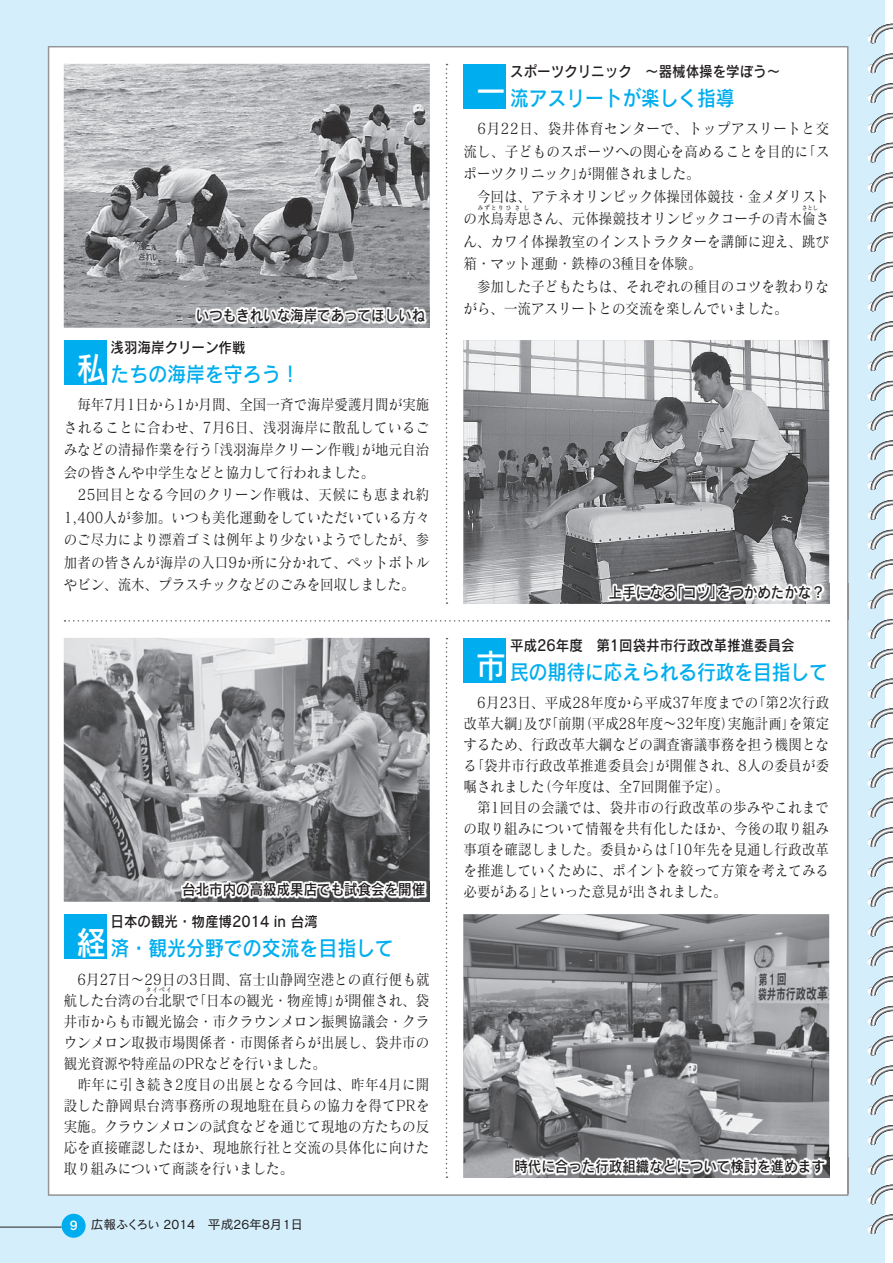
<style>
.page{position:relative;width:893px;height:1263px;background:#fff}
.page>*{position:absolute;margin:0;border:0;box-sizing:border-box;transform-origin:0 0}
.t1{font:33px "Rodin Pro DB";color:#fff;scale:.9 1}
.t2{font:21px "Rodin Pro DB";color:#00aeef;scale:.89 1}
.t3{font:21px "Rodin Pro DB";color:#00aeef;scale:.9 1}
.t4{font:15px/22.5px "Matisse Pro M";letter-spacing:.005em;color:#231f20;scale:.9 1}
.t5{font:15px "Rodin Pro DB";color:#231f20;scale:.9 1}
.t6{font:15px/22.5px "Matisse Pro M";letter-spacing:.025em;color:#231f20;text-align:center;scale:.9 1}
.t7{font:15px/22.5px "Matisse Pro M";letter-spacing:.045em;color:#231f20;text-align:right;scale:.9 1}
.t8{font:12.75px "Cezanne Pro M";color:#231f20}
.t9{font:12.75px "Cezanne Pro DB";color:#fff}
.t10{font:6px "Matisse Pro M";letter-spacing:.25em;color:#231f20;scale:.9 1}
</style>
<div class="page">
<div style="left:0;top:0;width:884px;height:1263px;background:#d4effb"></div>
<div style="left:48px;top:46px;width:800px;height:1150px;background:#fff"></div>
<svg style="left:868px;top:22px;width:25px;height:22px"></svg>
<svg style="left:868px;top:52px;width:25px;height:21px"></svg>
<svg style="left:868px;top:82px;width:25px;height:21px"></svg>
<svg style="left:868px;top:112px;width:25px;height:21px"></svg>
<svg style="left:868px;top:142px;width:25px;height:21px"></svg>
<svg style="left:868px;top:171px;width:25px;height:21px"></svg>
<svg style="left:868px;top:201px;width:25px;height:21px"></svg>
<svg style="left:868px;top:231px;width:25px;height:21px"></svg>
<svg style="left:868px;top:261px;width:25px;height:21px"></svg>
<svg style="left:868px;top:290px;width:25px;height:22px"></svg>
<svg style="left:868px;top:320px;width:25px;height:21px"></svg>
<svg style="left:868px;top:350px;width:25px;height:21px"></svg>
<svg style="left:868px;top:380px;width:25px;height:21px"></svg>
<svg style="left:868px;top:409px;width:25px;height:22px"></svg>
<svg style="left:868px;top:439px;width:25px;height:21px"></svg>
<svg style="left:868px;top:469px;width:25px;height:21px"></svg>
<svg style="left:868px;top:499px;width:25px;height:21px"></svg>
<svg style="left:868px;top:528px;width:25px;height:22px"></svg>
<svg style="left:868px;top:558px;width:25px;height:21px"></svg>
<svg style="left:868px;top:648px;width:25px;height:21px"></svg>
<svg style="left:868px;top:677px;width:25px;height:21px"></svg>
<svg style="left:868px;top:707px;width:25px;height:21px"></svg>
<svg style="left:868px;top:737px;width:25px;height:21px"></svg>
<svg style="left:868px;top:767px;width:25px;height:21px"></svg>
<svg style="left:868px;top:796px;width:25px;height:22px"></svg>
<svg style="left:868px;top:826px;width:25px;height:21px"></svg>
<svg style="left:868px;top:856px;width:25px;height:21px"></svg>
<svg style="left:868px;top:886px;width:25px;height:21px"></svg>
<svg style="left:868px;top:915px;width:25px;height:22px"></svg>
<svg style="left:868px;top:945px;width:25px;height:21px"></svg>
<svg style="left:868px;top:975px;width:25px;height:21px"></svg>
<svg style="left:868px;top:1005px;width:25px;height:21px"></svg>
<svg style="left:868px;top:1034px;width:25px;height:22px"></svg>
<svg style="left:868px;top:1064px;width:25px;height:21px"></svg>
<svg style="left:868px;top:1094px;width:25px;height:21px"></svg>
<svg style="left:868px;top:1124px;width:25px;height:21px"></svg>
<svg style="left:868px;top:1154px;width:25px;height:21px"></svg>
<svg style="left:868px;top:1183px;width:25px;height:21px"></svg>
<svg style="left:868px;top:1213px;width:25px;height:21px"></svg>
<div style="left:62px;top:1214px;width:24px;height:24px;background:#00aeef;border-radius:50%"></div>
<hr style="left:0;top:1227px;width:62px;height:1px;background:#231f20">
<svg style="left:446px;top:638px;width:1px;height:540px"></svg>
<svg style="left:65px;top:620px;width:764px;height:2px;background:#e2e2e2"></svg>
<svg style="left:446px;top:64px;width:1px;height:540px"></svg>
<img style="left:463px;top:914px;width:366px;height:264px">
<div style="left:463px;top:64px;width:43px;height:44px;background:#00aeef"></div>
<div style="left:64px;top:340px;width:42px;height:45px;background:#00aeef"></div>
<img style="left:64px;top:64px;width:365px;height:263px">
<div style="left:195px;top:327px;width:207px;height:16px;background:#fff"></div>
<img style="left:402px;top:307px;width:52px;height:36px">
<img style="left:446px;top:307px;width:1px;height:36px">
<img style="left:195px;top:341px;width:50px;height:2px">
<img style="left:195px;top:307px;width:234px;height:20px">
<div style="left:64px;top:914px;width:42px;height:45px;background:#00aeef"></div>
<img style="left:64px;top:638px;width:365px;height:263px">
<div style="left:181px;top:901px;width:227px;height:16px;background:#fff"></div>
<img style="left:408px;top:881px;width:46px;height:36px">
<img style="left:446px;top:881px;width:1px;height:36px">
<img style="left:181px;top:915px;width:136px;height:2px">
<img style="left:181px;top:881px;width:248px;height:20px">
<img style="left:463px;top:340px;width:366px;height:264px">
<img style="left:799px;top:584px;width:86px;height:35px">
<div style="left:608px;top:604px;width:191px;height:15px;background:#fff"></div>
<img style="left:847px;top:584px;width:1px;height:35px">
<svg style="left:868px;top:589px;width:3px;height:20px"></svg>
<img style="left:871px;top:589px;width:22px;height:1px">
<img style="left:871px;top:590px;width:1px;height:19px">
<img style="left:872px;top:590px;width:21px;height:1px">
<img style="left:872px;top:591px;width:13px;height:18px">
<img style="left:873px;top:591px;width:20px;height:17px">
<svg style="left:868px;top:618px;width:25px;height:21px"></svg>
<img style="left:608px;top:584px;width:221px;height:20px">
<div style="left:463px;top:638px;width:43px;height:44px;background:#00aeef"></div>
<div style="left:704px;top:1157px;width:145px;height:36px;background:#fff"></div>
<div style="left:514px;top:1178px;width:190px;height:15px;background:#fff"></div>
<img style="left:847px;top:1157px;width:1px;height:36px">
<img style="left:514px;top:1157px;width:315px;height:21px">
<p class="t5" style="left:196px;top:306px;width:256px">いつもきれいな海岸であってほしいね</p>
<p class="t5" style="left:111px;top:338px;width:152px">浅羽海岸クリーン作戦</p>
<h1 class="t1" style="left:77px;top:346px;width:35px">私</h1>
<h2 class="t3" style="left:111px;top:360px;width:212px">たちの海岸を守ろう!</h2>
<p class="t4" style="left:64px;top:393px;width:408px;text-align:right">　毎年 月7 1日から1か月間、全国一斉で海岸愛護月間が実施されることに合わせ、7月6日、浅羽海岸に散乱しているごが地元自治</p>
<p class="t4" style="left:206px;top:438px;width:182px">「浅羽海岸クリーン作戦」</p>
<p class="t4" style="left:64px;top:438px;width:408px">みなどの清掃作業を行う<br>会の皆さんや中学生などと協力して行われました。<br>　25回目となる今回のクリーン作戦は、天候にも恵まれ約<br>1,400人が参加。いつも美化運動をしていただいている方々のご尽力により漂着ゴミは例年より少ないようでしたが、参加者の皆さんが海岸の入口9か所に分かれて、ペットボトルやビン、流木、プラスチックなどのごみを回収しました。</p>
<p class="t5" style="left:182px;top:880px;width:272px">台北市内の高級成果店でも試食会を開催</p>
<p class="t5" style="left:111px;top:912px;width:232px">日本の観光・物産博2014 in 台湾</p>
<h1 class="t1" style="left:77px;top:920px;width:35px">経</h1>
<h2 class="t3" style="left:111px;top:934px;width:317px">済・観光分野での交流を目指して</h2>
<p class="t4" style="left:64px;top:968px;width:408px;line-height:21px">　 月6 27日～29日の3日間、富士山静岡空港との直行便も就航した台湾の台北駅で</p>
<p class="t10" style="left:146px;top:986px;width:30px">タイペイ</p>
<p class="t4" style="left:64px;top:989px;width:408px;line-height:21px;text-indent:129px">「日本の観光・物産博」<br>井市からも市観光協会・市クラウンメロン振興協議会・クラウンメロン取扱市場関係者・市関係者らが出展し、袋井市の観光資源や特産品のPRなどを行いました。<br>　昨年に引き続き2度目の出展となる今回は、昨年4月に開設した静岡県台湾事務所の現地駐在員らの協力を得てPRを実施。クラウンメロンの試食などを通じて現地の方たちの反応を直接確認したほか、現地旅行社と交流の具体化に向けた取り組みについて商談を行いました。</p>
<p class="t4" style="left:335px;top:988px;width:107px">が開催され、袋</p>
<p class="t9" style="left:70px;top:1218px;width:9px">9</p>
<p class="t8" style="left:91px;top:1216px;width:214px">広報ふくろい 2014　平成26年8月1日</p>
<p class="t5" style="left:510px;top:61px;width:301px">スポーツクリニック　～器械体操を学ぼう~</p>
<h2 class="t2" style="left:510px;top:84px;width:254px">流アスリートが楽しく指導</h2>
<h1 class="t1" style="left:476px;top:70px;width:35px">一</h1>
<p class="t7" style="left:463px;top:117px;width:408px">　6月22日、袋井体育センターで、トップアスリートと交「ス</p>
<p class="t6" style="left:463px;top:139px;width:385px">流し、子どものスポーツへの関心を高めることを目的にが開催されました。</p>
<p class="t4" style="left:463px;top:162px;width:408px">ポーツクリニック」<br>　今回は、アテネオリンピック体操団体競技・金メダリストの水鳥寿思さん、元体操競技オリンピックコーチの青木倫さ</p>
<p class="t10" style="left:478px;top:204px;width:59px">みずとりひ さ し</p>
<p class="t10" style="left:802px;top:204px;width:19px">さとし</p>
<p class="t4" style="left:463px;top:229px;width:408px">ん、カワイ体操教室のインストラクターを講師に迎え、跳び箱・マット運動・鉄棒の3種目を体験。<br>　参加した子どもたちは、それぞれの種目のコツを教わりながら、一流アスリートとの交流を楽しんでいました。</p>
<p class="t5" style="left:609px;top:582px;width:76px">上手になる</p>
<p class="t5" style="left:717px;top:582px;width:121px">をつかめたかな?</p>
<p class="t5" style="left:670px;top:582px;width:61px">「コツ」</p>
<p class="t5" style="left:510px;top:635px;width:318px">平成26年度　第1回袋井市行政改革推進委員会</p>
<h1 class="t1" style="left:476px;top:644px;width:35px">市</h1>
<h2 class="t2" style="left:510px;top:658px;width:359px">民の期待に応えられる行政を目指して</h2>
<p class="t4" style="left:463px;top:691px;width:329px">　 月6 23日、平成28年度から平成37年度までの</p>
<p class="t4" style="left:752px;top:691px;width:87px">「第2次行政</p>
<p class="t4" style="left:463px;top:712px;width:77px">改革大綱」</p>
<p class="t4" style="left:463px;top:733px;width:408px">するため、行政改革大綱などの調査審議事務を担う機関とな</p>
<p class="t4" style="left:656px;top:754px;width:194px">が開催され、8人の委員が委</p>
<p class="t4" style="left:545px;top:712px;width:47px">「前期</p>
<p class="t4" style="left:578px;top:712px;width:175px">（平成28年度～32年度）</p>
<p class="t4" style="left:789px;top:712px;width:47px">を策定</p>
<p class="t4" style="left:728px;top:712px;width:77px">実施計画」</p>
<p class="t4" style="left:524px;top:712px;width:32px">及び</p>
<p class="t4" style="left:538px;top:755px;width:214px;line-height:21px;text-indent:-74px">「る袋井市行政改革推進委員会」<br>（今年度は、全7回開催予定。(</p>
<p class="t4" style="left:463px;top:775px;width:91px">嘱されました</p>
<p class="t4" style="left:463px;top:796px;width:408px">　第1回目の会議では、袋井市の行政改革の歩みやこれまで</p>
<p class="t4" style="left:463px;top:817px;width:408px">の取り組みについて情報を共有化したほか、今後の取り組み</p>
<p class="t4" style="left:661px;top:838px;width:188px">「10年先を見通し行政改革</p>
<p class="t4" style="left:463px;top:838px;width:229px">事項を確認しました。委員からは</p>
<p class="t4" style="left:463px;top:859px;width:408px">を推進していくために、ポイントを絞って方策を考えてみる</p>
<p class="t4" style="left:538px;top:880px;width:211px">といった意見が出されました。</p>
<p class="t4" style="left:463px;top:880px;width:91px">必要がある」</p>
<p class="t5" style="left:514px;top:1156px;width:346px">時代に合った行政組織などについて検討を進めます</p>
</div>
